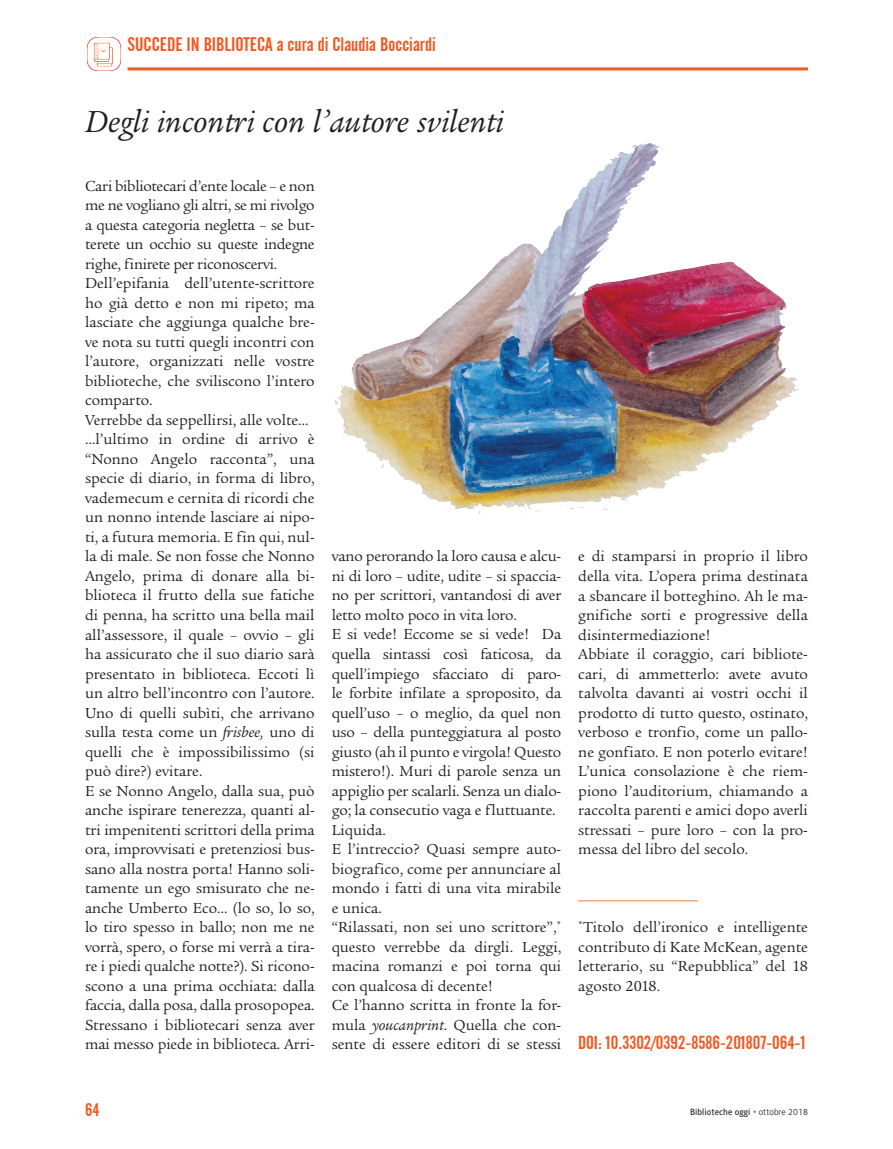
<style>
.page{position:relative;width:893px;height:1149px;background:#fff}
.page>*{position:absolute;margin:0;border:0;box-sizing:border-box;transform-origin:0 0}
.t1{font:italic 33px "Legacy Ser ITC";color:#231f20}
.t2{font:19.5px "Alternate Gothic No 2 BT";color:#f15921}
.t3{font:18.75px "Alternate Gothic No 2 BT";color:#f15921}
.t4{font:18px "Alternate Gothic No 2 BT";color:#f15921}
.t5{font:15.75px/19.5px "Legacy Ser ITC";color:#231f20}
.t6{font:9px "Alber";color:#231f20}
.s1{font-style:italic}
.s2{font-weight:700;font-style:italic;color:#f15921}
.s3{font-weight:300}
</style>
<div class="page">
<hr style="left:128px;top:67px;width:680px;height:3px;background:#f15921">
<img style="left:87px;top:37px;width:34px;height:34px">
<hr style="left:578px;top:899px;width:120px;height:2px;background:#f8a87e">
<img style="left:334px;top:143px;width:465px;height:371px">
<p class="t2" style="left:128px;top:34px;width:310px">SUCCEDE IN BIBLIOTECA a cura di Claudia Bocciardi</p>
<h1 class="t1" style="left:85px;top:103px;width:420px">Degli incontri con l’autore svilenti</h1>
<p class="t5" style="left:85px;top:176px;width:231px">Cari bibliotecari d’ente locale – e non me ne vogliano gli altri, se mi rivolgo a questa categoria negletta – se but&shy;terete un occhio su queste indegne righe, finirete per riconoscervi.<br>Dell’epifania dell’utente-scrittore ho già detto e non mi ripeto; ma lasciate che aggiunga qualche bre&shy;ve nota su tutti quegli incontri con l’autore, organizzati nelle vostre biblioteche, che sviliscono l’intero comparto.<br>Verrebbe da seppellirsi, alle volte… …l’ultimo in ordine di arrivo è “Nonno Angelo racconta”, una specie di diario, in forma di libro, vademecum e cernita di ricordi che un nonno intende lasciare ai nipo&shy;ti, a futura memoria. E fin qui, nul&shy;la di male. Se non fosse che Nonno Angelo, prima di donare alla bi&shy;blioteca il frutto della sue fatiche di penna, ha scritto una bella mail all’assessore, il quale – ovvio – gli ha assicurato che il suo diario sarà presentato in biblioteca. Eccoti lì un altro bell’incontro con l’autore.<br>Uno di quelli subìti, che arrivano sulla testa come un <span class="s1">frisbee,</span> uno di quelli che è impossibilissimo (si può dire?) evitare.<br>E se Nonno Angelo, dalla sua, può anche ispirare tenerezza, quanti al&shy;tri impenitenti scrittori della prima ora, improvvisati e pretenziosi bus&shy;sano alla nostra porta! Hanno soli&shy;tamente un ego smisurato che ne&shy;anche Umberto Eco… (lo so, lo so, lo tiro spesso in ballo; non me ne vorrà, spero, o forse mi verrà a tira&shy;re i piedi qualche notte?). Si ricono&shy;scono a una prima occhiata: dalla faccia, dalla posa, dalla prosopopea.<br>Stressano i bibliotecari senza aver mai messo piede in biblioteca. Arri-</p>
<p class="t5" style="left:332px;top:546px;width:231px">vano perorando la loro causa e alcu&shy;ni di loro – udite, udite – si spaccia&shy;no per scrittori, vantandosi di aver letto molto poco in vita loro.<br>E si vede! Eccome se si vede! Da quella sintassi così faticosa, da quell’impiego sfacciato di paro&shy;le forbite infilate a sproposito, da quell’uso – o meglio, da quel non uso – della punteggiatura al posto giusto (ah il punto e virgola! Questo mistero!). Muri di parole senza un appiglio per scalarli. Senza un dialo&shy;go; la consecutio vaga e fluttuante.<br>Liquida.<br>E l’intreccio? Quasi sempre auto&shy;biografico, come per annunciare al mondo i fatti di una vita mirabile e unica.<br>“Rilassati, non sei uno scrittore”,<sup>* </sup>questo verrebbe da dirgli. Leggi, macina romanzi e poi torna qui con qualcosa di decente!<br>Ce l’hanno scritta in fronte la for&shy;mula <span class="s1">youcanprint</span>. Quella che con&shy;sente di essere editori di se stessi</p>
<p class="t5" style="left:578px;top:546px;width:231px">e di stamparsi in proprio il libro della vita. L’opera prima destinata a sbancare il botteghino. Ah le ma&shy;gnifiche sorti e progressive della disintermediazione!<br>Abbiate il coraggio, cari bibliote&shy;cari, di ammetterlo: avete avuto talvolta davanti ai vostri occhi il prodotto di tutto questo, ostinato, verboso e tronfio, come un pallo&shy;ne gonfiato. E non poterlo evitare!<br>L’unica consolazione è che riem&shy;piono l’auditorium, chiamando a raccolta parenti e amici dopo averli stressati – pure loro – con la pro&shy;messa del libro del secolo.</p>
<p class="t5" style="left:578px;top:917px;width:231px;text-align:justify"><sup>*</sup>Titolo dell’ironico e intelligente contributo di Kate McKean, agente letterario, su “Repubblica” del 18 agosto 2018.</p>
<p class="t3" style="left:578px;top:1032px;width:229px">DOI: 10.3302/0392-8586-201807-064-1</p>
<p class="t4" style="left:85px;top:1099px;width:16px">64</p>
<p class="t6" style="left:690px;top:1106px;width:119px">Biblioteche oggi <span class="s2">•</span> <span class="s3">ottobre 2018</span></p>
</div>
